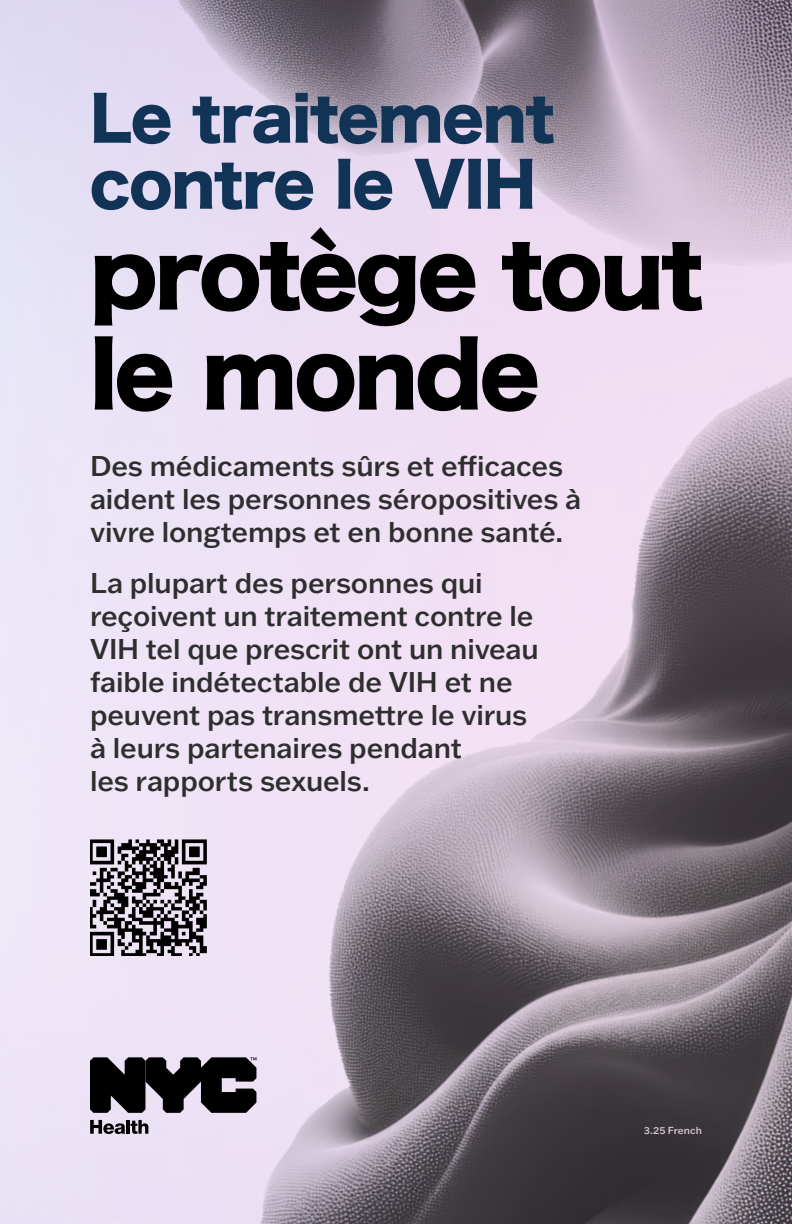
<style>
.page{position:relative;width:792px;height:1224px;background:#fff}
.page>*{position:absolute;margin:0;border:0;box-sizing:border-box;transform-origin:0 0}
.t1{font:88px/100px "Hira Kaku Std W8";letter-spacing:-.03em;color:#000}
.t2{font:60px/66px "Hira Kaku Std W8";letter-spacing:-.02em;color:#113456}
.t3{font:500 28px/33px "Franklin Gothic ATF";letter-spacing:-.005em;color:#2e2e2f}
.t4{font:500 10px "Franklin Gothic ATF";letter-spacing:.005em;color:#d5c7d8}
</style>
<div class="page">
<img style="left:0;top:193px;width:792px;height:1031px">
<img style="left:50px;top:0;width:742px;height:491px">
<img style="left:90px;top:839px;width:116px;height:117px">
<svg style="left:90px;top:1120px;width:58px;height:14px"></svg>
<svg style="left:90px;top:1057px;width:166px;height:56px;background:#323034"></svg>
<h2 class="t2" style="left:90px;top:87px;width:466px">Le traitement contre le VIH</h2>
<h1 class="t1" style="left:90px;top:226px;width:615px">protège tout le monde</h1>
<p class="t3" style="left:90px;top:449px;width:493px">Des médicaments sûrs et efficaces aident les personnes séropositives à vivre longtemps et en bonne santé.</p>
<p class="t3" style="left:90px;top:566px;width:450px">La plupart des personnes qui reçoivent un traitement contre le<br>VIH tel que prescrit ont un niveau faible indétectable de VIH et ne peuvent pas transmettre le virus à leurs partenaires pendant<br>les rapports sexuels.</p>
<p class="t4" style="left:644px;top:1124px;width:60px">3.25 French</p>
</div>
